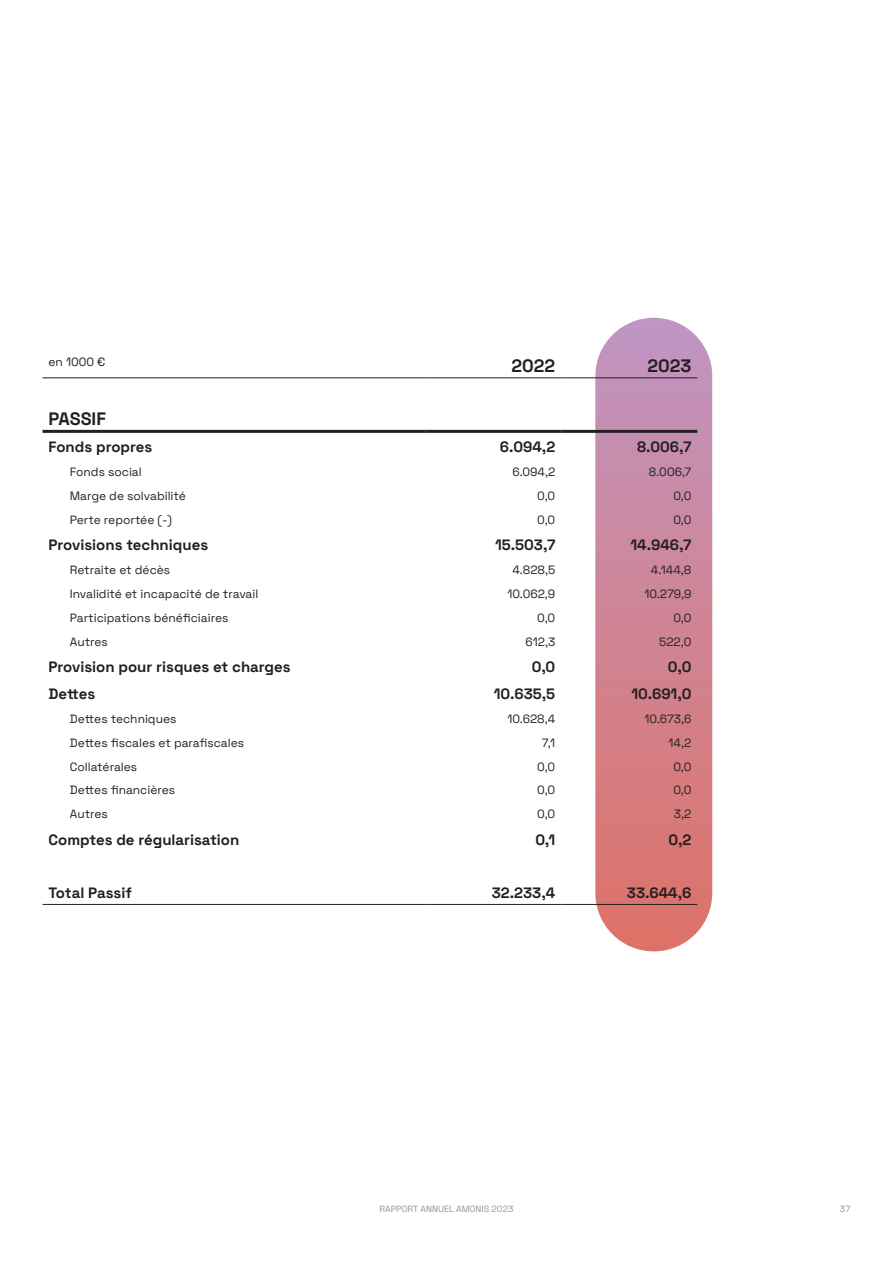
<style>
.page{position:relative;width:893px;height:1263px;background:#fff}
.page>*{position:absolute;margin:0;border:0;box-sizing:border-box;transform-origin:0 0}
.Body{font:700 18px "Space Grotesk";color:#231f20}
.Body-2{font:700 15px "Space Grotesk";color:#231f20}
.Body-3{font:12px "Space Grotesk";color:#231f20}
.t1{font:9px "Space Grotesk";color:#939598}
</style>
<div class="page">
<div style="left:595px;top:318px;width:117px;height:633px;background:linear-gradient(to bottom,#c095c2,#de7266);border-radius:58px"></div>
<hr style="left:43px;top:430px;width:382px;height:3px;background:#231f20">
<hr style="left:425px;top:430px;width:136px;height:3px;background:#231f20">
<hr style="left:561px;top:430px;width:136px;height:3px;background:#231f20">
<hr style="left:43px;top:904px;width:382px;height:1px;background:#231f20">
<hr style="left:425px;top:904px;width:136px;height:1px;background:#231f20">
<hr style="left:561px;top:904px;width:136px;height:1px;background:#231f20">
<hr style="left:43px;top:378px;width:382px;height:1px;background:#231f20">
<hr style="left:425px;top:378px;width:136px;height:1px;background:#231f20">
<hr style="left:561px;top:378px;width:136px;height:1px;background:#231f20">
<p class="Body-3" style="left:49px;top:353px;width:58px">en 1000 €</p>
<p class="Body" style="left:512px;top:352px;width:45px">2022</p>
<p class="Body" style="left:647px;top:352px;width:45px">2023</p>
<p class="Body" style="left:49px;top:406px;width:59px">PASSIF</p>
<p class="Body-2" style="left:49px;top:436px;width:105px">Fonds propres</p>
<p class="Body-2" style="left:500px;top:436px;width:57px">6.094,2</p>
<p class="Body-2" style="left:637px;top:436px;width:56px">8.006,7</p>
<p class="Body-3" style="left:70px;top:463px;width:74px">Fonds social</p>
<p class="Body-3" style="left:512px;top:463px;width:44px">6.094,2</p>
<p class="Body-3" style="left:649px;top:463px;width:44px">8.006,7</p>
<p class="Body-3" style="left:70px;top:487px;width:118px">Marge de solvabilité</p>
<p class="Body-3" style="left:537px;top:487px;width:20px">0,0</p>
<p class="Body-3" style="left:673px;top:487px;width:20px">0,0</p>
<p class="Body-3" style="left:70px;top:511px;width:104px">Perte reportée (-)</p>
<p class="Body-3" style="left:537px;top:511px;width:20px">0,0</p>
<p class="Body-3" style="left:673px;top:511px;width:20px">0,0</p>
<p class="Body-2" style="left:49px;top:534px;width:161px">Provisions techniques</p>
<p class="Body-2" style="left:495px;top:534px;width:62px">15.503,7</p>
<p class="Body-2" style="left:630px;top:534px;width:63px">14.946,7</p>
<p class="Body-3" style="left:70px;top:561px;width:102px">Retraite et décès</p>
<p class="Body-3" style="left:512px;top:561px;width:44px">4.828,5</p>
<p class="Body-3" style="left:651px;top:561px;width:42px">4.144,8</p>
<p class="Body-3" style="left:70px;top:585px;width:190px">Invalidité et incapacité de travail</p>
<p class="Body-3" style="left:507px;top:585px;width:49px">10.062,9</p>
<p class="Body-3" style="left:644px;top:585px;width:49px">10.279,9</p>
<p class="Body-3" style="left:70px;top:609px;width:160px">Participations bénéficiaires</p>
<p class="Body-3" style="left:537px;top:609px;width:20px">0,0</p>
<p class="Body-3" style="left:673px;top:609px;width:20px">0,0</p>
<p class="Body-3" style="left:70px;top:633px;width:40px">Autres</p>
<p class="Body-3" style="left:525px;top:633px;width:31px">612,3</p>
<p class="Body-3" style="left:659px;top:633px;width:34px">522,0</p>
<p class="Body-2" style="left:49px;top:656px;width:244px">Provision pour risques et charges</p>
<p class="Body-2" style="left:532px;top:656px;width:25px">0,0</p>
<p class="Body-2" style="left:668px;top:656px;width:25px">0,0</p>
<p class="Body-2" style="left:49px;top:683px;width:48px">Dettes</p>
<p class="Body-2" style="left:494px;top:683px;width:63px">10.635,5</p>
<p class="Body-2" style="left:631px;top:683px;width:61px">10.691,0</p>
<p class="Body-3" style="left:70px;top:710px;width:108px">Dettes techniques</p>
<p class="Body-3" style="left:507px;top:710px;width:49px">10.628,4</p>
<p class="Body-3" style="left:644px;top:710px;width:48px">10.673,6</p>
<p class="Body-3" style="left:70px;top:734px;width:176px">Dettes fiscales et parafiscales</p>
<p class="Body-3" style="left:542px;top:734px;width:15px">7,1</p>
<p class="Body-3" style="left:669px;top:734px;width:24px">14,2</p>
<p class="Body-3" style="left:70px;top:757px;width:69px">Collatérales</p>
<p class="Body-3" style="left:537px;top:757px;width:20px">0,0</p>
<p class="Body-3" style="left:673px;top:757px;width:20px">0,0</p>
<p class="Body-3" style="left:70px;top:781px;width:107px">Dettes financières</p>
<p class="Body-3" style="left:537px;top:781px;width:20px">0,0</p>
<p class="Body-3" style="left:673px;top:781px;width:20px">0,0</p>
<p class="Body-3" style="left:70px;top:805px;width:40px">Autres</p>
<p class="Body-3" style="left:537px;top:805px;width:20px">0,0</p>
<p class="Body-3" style="left:674px;top:805px;width:19px">3,2</p>
<p class="Body-2" style="left:49px;top:829px;width:192px">Comptes de régularisation</p>
<p class="Body-2" style="left:535px;top:829px;width:21px">0,1</p>
<p class="Body-2" style="left:668px;top:829px;width:24px">0,2</p>
<p class="Body-2" style="left:49px;top:882px;width:85px">Total Passif</p>
<p class="Body-2" style="left:492px;top:882px;width:65px">32.233,4</p>
<p class="Body-2" style="left:627px;top:882px;width:66px">33.644,6</p>
<p class="t1" style="left:379px;top:1202px;width:136px">RAPPORT ANNUEL AMONIS 2023</p>
<p class="t1" style="left:840px;top:1202px;width:12px">37</p>
</div>
